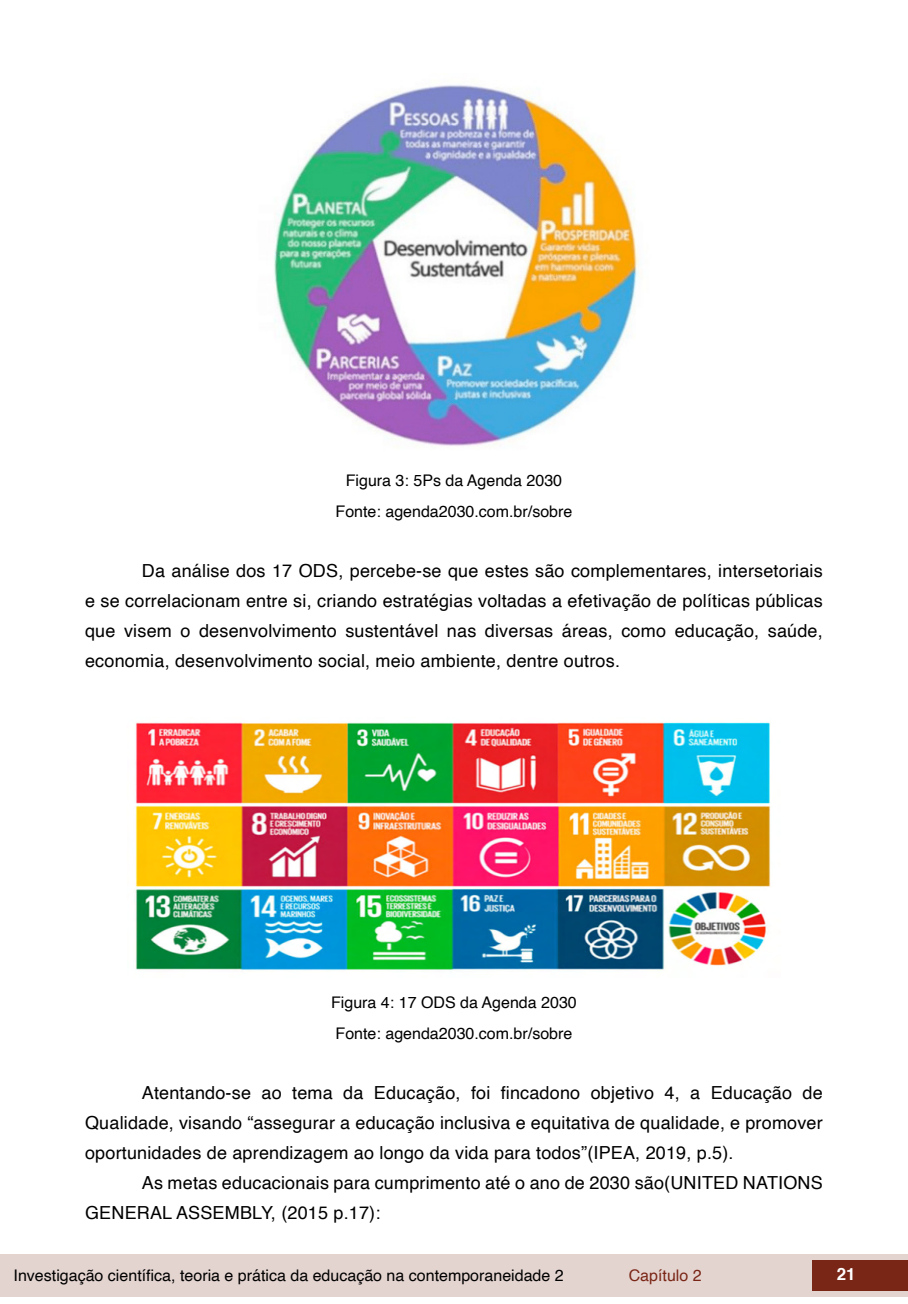
<style>
.page{position:relative;width:908px;height:1304px;background:#fff}
.page>*{position:absolute;margin:0;border:0;box-sizing:border-box;transform-origin:0 0}
.t1{font:18px/30px "Helvetica";letter-spacing:.01em;color:#000;text-align:justify}
.t2{font:700 16.8px "Helvetica";color:#fff}
.t3{font:16px/30.6px "Helvetica";color:#000;text-align:center}
.t4{font:16px "Helvetica";color:#7a2616}
</style>
<div class="page">
<div style="left:0;top:1254px;width:906px;height:43px;background:#e4d4d0"></div>
<div style="left:812px;top:1261px;width:95px;height:30px;background:#7a2616"></div>
<img style="left:274px;top:85px;width:365px;height:361px">
<img style="left:135px;top:722px;width:636px;height:250px">
<p class="t3" style="left:335px;top:466px;width:238px">Figura 3: 5Ps da Agenda 2030<br>Fonte: agenda2030.com.br/sobre</p>
<p class="t1" style="left:85px;top:556px;width:738px;text-indent:57px">Da análise dos 17 ODS, percebe-se que estes são complementares, intersetoriais e se correlacionam entre si, criando estratégias voltadas a efetivação de políticas públicas que visem o desenvolvimento sustentável nas diversas áreas, como educação, saúde, economia, desenvolvimento social, meio ambiente, dentre outros.</p>
<p class="t3" style="left:331px;top:988px;width:247px;text-align:left">Figura 4: 17 ODS da Agenda 2030<br>Fonte: agenda2030.com.br/sobre</p>
<p class="t1" style="left:85px;top:1078px;width:738px;text-indent:57px">Atentando-se ao tema da Educação, foi fincadono objetivo 4, a Educação de Qualidade, visando “assegurar a educação inclusiva e equitativa de qualidade, e promover oportunidades de aprendizagem ao longo da vida para todos”(IPEA, 2019, p.5).</p>
<p class="t1" style="left:85px;top:1168px;width:738px;text-indent:57px">As metas educacionais para cumprimento até o ano de 2030 são(UNITED NATIONS<br>GENERAL ASSEMBLY, (2015 p.17):</p>
<p class="t3" style="left:14px;top:1260px;width:551px">Investigação científica, teoria e prática da educação na contemporaneidade 2</p>
<p class="t4" style="left:628px;top:1263px;width:74px">Capítulo 2</p>
<p class="t2" style="left:836px;top:1261px;width:20px">21</p>
</div>
